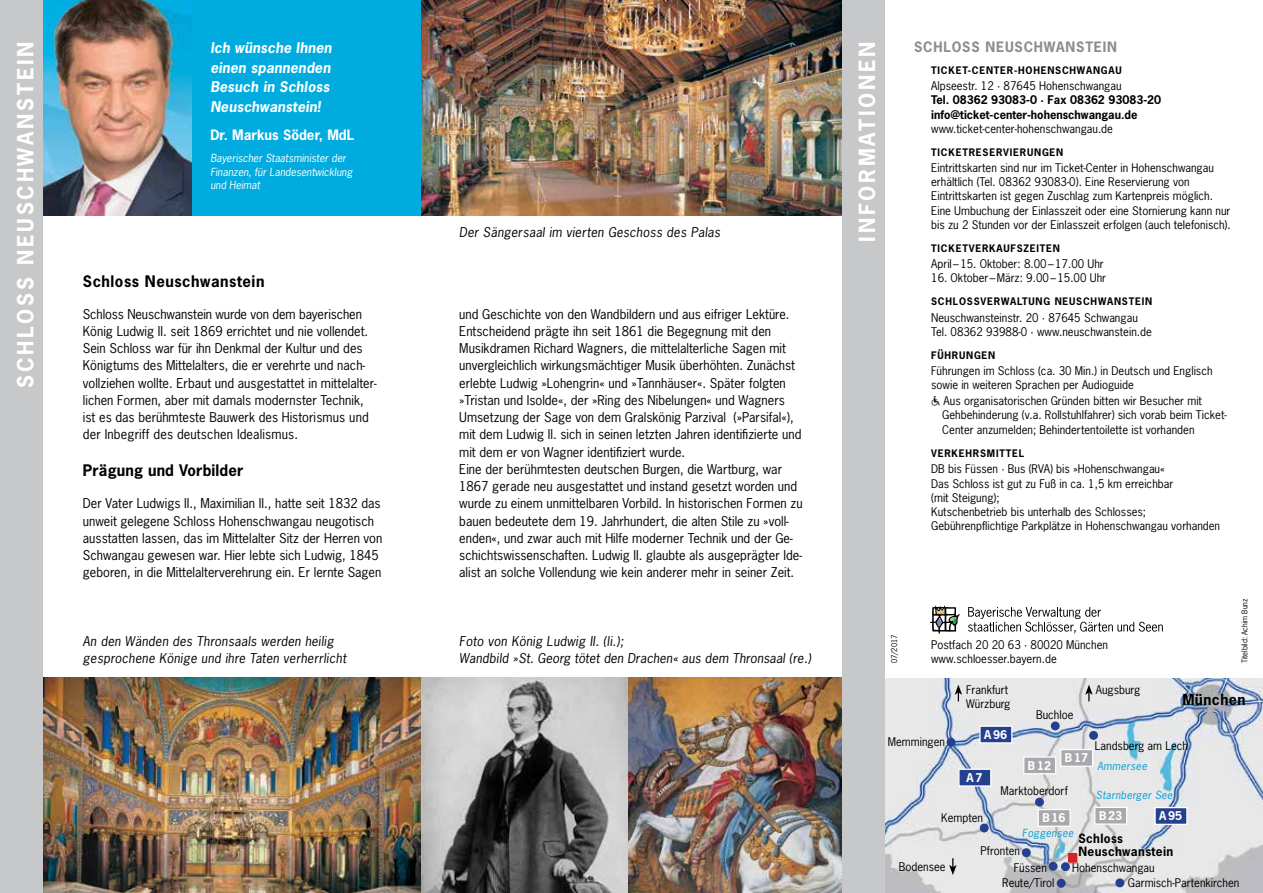
<style>
.page{position:relative;width:1263px;height:893px;background:#fff}
.page>*{position:absolute;margin:0;border:0;box-sizing:border-box;transform-origin:0 0}
.t1{font:700 21px "News Gothic LT";letter-spacing:.13em;color:#fff}
.t2{font:700 15px "News Gothic LT";letter-spacing:.035em;color:#000}
.t3{font:700 15px "News Gothic LT";letter-spacing:.01em;color:#000}
.t4{font:700 14.25px "News Gothic LT";letter-spacing:.03em;color:#000}
.t5{font:italic 700 13.95px/19.5px "News Gothic LT";letter-spacing:.01em;color:#fff}
.t6{font:700 13.5px "News Gothic LT";letter-spacing:.06em;color:#8a8c8e}
.t7{font:700 13.5px "News Gothic LT";color:#fff}
.t8{font:12.75px/17.2px "News Gothic LT";color:#000}
.t9{font:italic 12.75px/17.2px "News Gothic LT";letter-spacing:.02em;color:#000}
.t10{font:700 12px/13.5px "News Gothic LT";letter-spacing:.03em;color:#000}
.t11{font:700 11.4px "News Gothic LT";color:#fff}
.t12{font:11.25px/14.2px "News Gothic LT";color:#000}
.t13{font:700 11.25px/14.2px "News Gothic LT";color:#000}
.t14{font:italic 10.5px/13.5px "News Gothic LT";color:#fff}
.t15{font:italic 10.5px "News Gothic LT";letter-spacing:.03em;color:#009ed5}
.t16{font:700 9.75px "News Gothic LT";letter-spacing:.08em;color:#000}
.t17{font:7.5px "News Gothic LT";color:#000}
</style>
<div class="page">
<img style="left:43px;top:678px;width:799px;height:215px">
<img style="left:421px;top:0;width:421px;height:215px">
<img style="left:884px;top:678px;width:379px;height:215px">
<div style="left:1060px;top:749px;width:33px;height:18px;background:#a7a9ac;border:1px solid #fff"></div>
<div style="left:1023px;top:756px;width:33px;height:18px;background:#a7a9ac;border:1px solid #fff"></div>
<div style="left:1037px;top:809px;width:34px;height:18px;background:#a7a9ac;border:1px solid #fff"></div>
<div style="left:1094px;top:807px;width:33px;height:18px;background:#a7a9ac;border:1px solid #fff"></div>
<div style="left:979px;top:725px;width:33px;height:18px;background:#25408f;border:1px solid #fff"></div>
<div style="left:1154px;top:807px;width:33px;height:18px;background:#25408f;border:1px solid #fff"></div>
<svg style="left:955px;top:685px;width:7px;height:16px"></svg>
<svg style="left:949px;top:858px;width:7px;height:17px"></svg>
<svg style="left:1085px;top:685px;width:8px;height:16px"></svg>
<div style="left:1068px;top:853px;width:9px;height:9px;background:#d2232a"></div>
<div style="left:1089px;top:731px;width:9px;height:9px;background:#25408f;border-radius:50%"></div>
<div style="left:0;top:0;width:421px;height:215px;background:#00acdf"></div>
<img style="left:43px;top:0;width:148px;height:215px">
<div style="left:0;top:0;width:43px;height:893px;background:#c7c8ca"></div>
<div style="left:842px;top:0;width:42px;height:893px;background:#c7c8ca"></div>
<svg style="left:930px;top:605px;width:30px;height:29px"></svg>
<svg style="left:968px;top:607px;width:195px;height:26px"></svg>
<div style="left:946px;top:738px;width:9px;height:9px;background:#25408f;border-radius:50%"></div>
<div style="left:1035px;top:798px;width:9px;height:8px;background:#25408f;border-radius:50%"></div>
<div style="left:980px;top:823px;width:9px;height:9px;background:#25408f;border-radius:50%"></div>
<div style="left:1022px;top:848px;width:9px;height:9px;background:#25408f;border-radius:50%"></div>
<div style="left:1049px;top:862px;width:8px;height:9px;background:#25408f;border-radius:50%"></div>
<div style="left:1061px;top:862px;width:9px;height:9px;background:#25408f;border-radius:50%"></div>
<div style="left:1057px;top:879px;width:9px;height:9px;background:#25408f;border-radius:50%"></div>
<div style="left:1115px;top:878px;width:9px;height:9px;background:#25408f;border-radius:50%"></div>
<div style="left:1051px;top:721px;width:9px;height:9px;background:#25408f;border-radius:50%"></div>
<div style="left:958px;top:769px;width:33px;height:18px;background:#25408f;border:1px solid #fff"></div>
<h1 class="t1" style="left:12px;top:388px;width:348px;rotate:-90deg">SCHLOSS NEUSCHWANSTEIN</h1>
<h1 class="t1" style="left:853px;top:241px;width:202px;rotate:-90deg">INFORMATIONEN</h1>
<p class="t6" style="left:914px;top:38px;width:204px">SCHLOSS NEUSCHWANSTEIN</p>
<p class="t5" style="left:210px;top:38px;width:123px">Ich wünsche Ihnen einen spannenden<br>Besuch in Schloss<br>Neuschwanstein!</p>
<p class="t7" style="left:210px;top:126px;width:145px">Dr. Markus Söder, MdL</p>
<p class="t14" style="left:210px;top:152px;width:144px">Bayerischer Staatsminister der<br>Finanzen, für Landesentwicklung und Heimat</p>
<p class="t16" style="left:931px;top:64px;width:192px">TICKET-CENTER-HOHENSCHWANGAU</p>
<p class="t12" style="left:931px;top:79px;width:192px">Alpseestr. 12 · 87645 Hohenschwangau</p>
<p class="t13" style="left:931px;top:93px;width:232px">Tel. 08362 93083-0 · Fax 08362 93083-20 info@ticket-center-hohenschwangau.de</p>
<p class="t12" style="left:931px;top:121px;width:183px">www.ticket-center-hohenschwangau.de</p>
<p class="t16" style="left:931px;top:145px;width:134px">TICKETRESERVIERUNGEN</p>
<p class="t12" style="left:931px;top:161px;width:301px">Eintrittskarten sind nur im Ticket-Center in Hohenschwangau erhältlich (Tel. 08362 93083-0). Eine Reservierung von Eintrittskarten ist gegen Zuschlag zum Kartenpreis möglich.<br>Eine Umbuchung der Einlasszeit oder eine Stornierung kann nur bis zu 2 Stunden vor der Einlasszeit erfolgen (auch telefonisch).</p>
<p class="t16" style="left:931px;top:242px;width:130px">TICKETVERKAUFSZEITEN</p>
<p class="t12" style="left:931px;top:257px;width:174px">April –15. Oktober: 8.00–17.00 Uhr</p>
<p class="t12" style="left:931px;top:271px;width:176px">16. Oktober –März: 9.00–15.00 Uhr</p>
<p class="t16" style="left:931px;top:295px;width:223px">SCHLOSSVERWALTUNG NEUSCHWANSTEIN</p>
<p class="t12" style="left:931px;top:310px;width:222px">Neuschwansteinstr. 20 · 87645 Schwangau<br>Tel. 08362 93988-0 · www.neuschwanstein.de</p>
<p class="t16" style="left:931px;top:348px;width:66px">FÜHRUNGEN</p>
<p class="t12" style="left:931px;top:363px;width:283px">Führungen im Schloss (ca. 30 Min.) in Deutsch und Englisch sowie in weiteren Sprachen per Audioguide</p>
<p class="t12" style="left:942px;top:393px;width:285px">Aus organisatorischen Gründen bitten wir Besucher mit<br>Gehbehinderung (v.a. Rollstuhlfahrer) sich vorab beim Ticket-</p>
<p class="t12" style="left:942px;top:423px;width:254px">Center anzumelden; Behindertentoilette ist vorhanden</p>
<p class="t16" style="left:931px;top:447px;width:95px">VERKEHRSMITTEL</p>
<p class="t12" style="left:931px;top:462px;width:290px">DB bis Füssen · Bus (RVA) bis »Hohenschwangau«<br>Das Schloss ist gut zu Fuß in ca. 1,5 km erreichbar<br>(mit Steigung);<br>Kutschenbetrieb bis unterhalb des Schlosses; Gebührenpflichtige Parkplätze in Hohenschwangau vorhanden</p>
<p class="t9" style="left:459px;top:224px;width:263px">Der Sängersaal im vierten Geschoss des Palas</p>
<p class="t2" style="left:83px;top:271px;width:183px">Schloss Neuschwanstein</p>
<p class="t8" style="left:83px;top:305px;width:295px">Schloss Neuschwanstein wurde von dem bayerischen König Ludwig II. seit 1869 errichtet und nie vollendet.<br>Sein Schloss war für ihn Denkmal der Kultur und des Königtums des Mittelalters, die er verehrte und nach&shy;vollziehen wollte. Erbaut und ausgestattet in mittelalter&shy;lichen Formen, aber mit damals modernster Technik, ist es das berühmteste Bauwerk des Historismus und der Inbegriff des deutschen Idealismus.</p>
<p class="t3" style="left:83px;top:460px;width:162px">Prägung und Vorbilder</p>
<p class="t8" style="left:83px;top:495px;width:301px">Der Vater Ludwigs II., Maximilian II., hatte seit 1832 das unweit gelegene Schloss Hohenschwangau neugotisch ausstatten lassen, das im Mittelalter Sitz der Herren von Schwangau gewesen war. Hier lebte sich Ludwig, 1845 geboren, in die Mittelalterverehrung ein. Er lernte Sagen</p>
<p class="t8" style="left:459px;top:305px;width:345px">und Geschichte von den Wandbildern und aus eifriger Lektüre.<br>Entscheidend prägte ihn seit 1861 die Begegnung mit den Musikdramen Richard Wagners, die mittelalterliche Sagen mit unvergleichlich wirkungsmächtiger Musik überhöhten. Zunächst erlebte Ludwig »Lohengrin« und »Tannhäuser«. Später folgten »Tristan und Isolde«, der »Ring des Nibelungen« und Wagners Umsetzung der Sage von dem Gralskönig Parzival (»Parsifal«), mit dem Ludwig II. sich in seinen letzten Jahren identifizierte und mit dem er von Wagner identifiziert wurde.<br>Eine der berühmtesten deutschen Burgen, die Wartburg, war 1867 gerade neu ausgestattet und instand gesetzt worden und wurde zu einem unmittelbaren Vorbild. In historischen Formen zu bauen bedeutete dem 19. Jahrhundert, die alten Stile zu »voll&shy;enden«, und zwar auch mit Hilfe moderner Technik und der Ge&shy;schichtswissenschaften. Ludwig II. glaubte als ausgeprägter Ide&shy;alist an solche Vollendung wie kein anderer mehr in seiner Zeit.</p>
<p class="t9" style="left:83px;top:632px;width:265px">An den Wänden des Thronsaals werden heilig gesprochene Könige und ihre Taten verherrlicht</p>
<p class="t9" style="left:459px;top:632px;width:353px">Foto von König Ludwig II. (li.);<br>Wandbild »St. Georg tötet den Drachen« aus dem Thronsaal (re.)</p>
<p class="t17" style="left:889px;top:663px;width:31px;rotate:-90deg">07/2017</p>
<p class="t12" style="left:931px;top:637px;width:179px">Postfach 20 20 63 · 80020 München www.schloesser.bayern.de</p>
<p class="t17" style="left:1240px;top:663px;width:67px;rotate:-90deg">Titelbild: Achim Bunz</p>
<p class="t12" style="left:966px;top:682px;width:46px">Frankfurt<br>Würzburg</p>
<p class="t12" style="left:1096px;top:682px;width:46px">Augsburg</p>
<p class="t12" style="left:1036px;top:708px;width:39px">Buchloe</p>
<p class="t4" style="left:1182px;top:690px;width:65px">München</p>
<p class="t11" style="left:984px;top:727px;width:25px">A 96</p>
<p class="t12" style="left:888px;top:734px;width:59px">Memmingen</p>
<p class="t12" style="left:1095px;top:739px;width:95px">Landsberg am Lech</p>
<p class="t11" style="left:1065px;top:750px;width:25px">B 17</p>
<p class="t11" style="left:1028px;top:758px;width:25px">B 12</p>
<p class="t15" style="left:1097px;top:759px;width:51px">Ammersee</p>
<p class="t15" style="left:1096px;top:788px;width:78px">Starnberger See</p>
<p class="t11" style="left:966px;top:770px;width:18px">A 7</p>
<p class="t12" style="left:1000px;top:783px;width:69px">Marktoberdorf</p>
<p class="t11" style="left:1042px;top:810px;width:25px">B 16</p>
<p class="t11" style="left:1099px;top:808px;width:25px">B 23</p>
<p class="t11" style="left:1159px;top:808px;width:25px">A 95</p>
<p class="t12" style="left:941px;top:811px;width:43px">Kempten</p>
<p class="t12" style="left:1014px;top:843px;width:35px;line-height:16.8px;text-indent:-33px">Pfronten<br>Füssen</p>
<p class="t15" style="left:1022px;top:826px;width:53px">Foggensee</p>
<p class="t10" style="left:1078px;top:831px;width:96px">Schloss<br>Neuschwanstein</p>
<p class="t12" style="left:899px;top:859px;width:48px">Bodensee</p>
<p class="t12" style="left:1072px;top:861px;width:84px">Hohenschwangau</p>
<p class="t12" style="left:1002px;top:876px;width:53px">Reute/Tirol</p>
<p class="t12" style="left:1128px;top:876px;width:113px">Garmisch-Partenkirchen</p>
</div>
